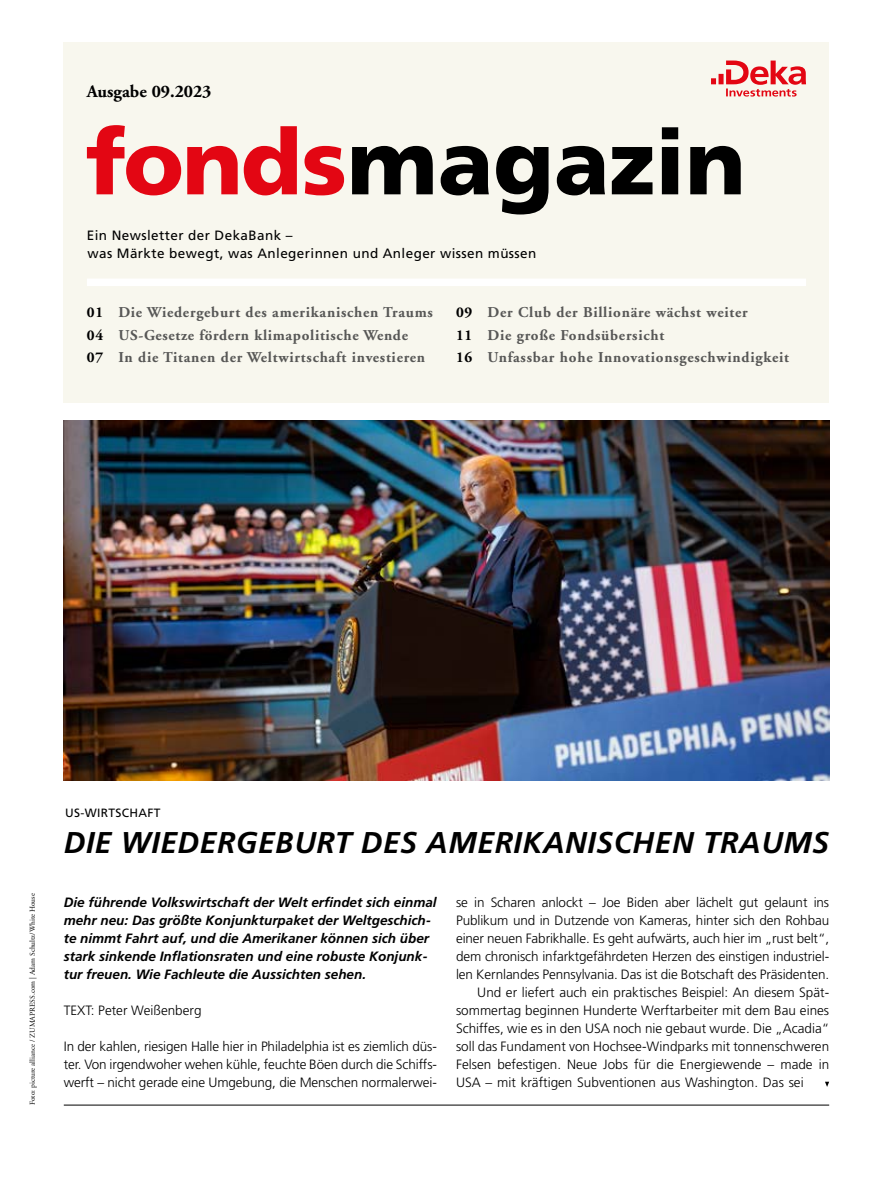
<style>
.page{position:relative;width:893px;height:1191px;background:#fff}
.page>*{position:absolute;margin:0;border:0;box-sizing:border-box;transform-origin:0 0}
.t1{font:italic 700 30px "Deka Frutiger Mac";letter-spacing:.02em;color:#000}
.t2{font:700 17.7px "Deka A Garamond Mac";color:#000}
.t3{font:700 15px/22.5px "Deka A Garamond Mac";letter-spacing:.05em;color:#575756}
.t4{font:300 13.5px/18px "Deka Frutiger Mac";letter-spacing:-.01em;color:#000;text-align:justify}
.t5{font:italic 700 13.5px/18px "Deka Frutiger Mac";color:#000}
.t6{font:13.5px/18px "Deka Frutiger Mac";letter-spacing:.03em;color:#000}
.t7{font:12px "Deka Frutiger Mac";letter-spacing:.03em;color:#000}
.t8{font:7.5px "Deka A Garamond Mac";color:#000}
.s1{color:#000}
</style>
<div class="page">
<div style="left:64px;top:43px;width:765px;height:360px;background:#f8f7ee"></div>
<div style="left:87px;top:278px;width:719px;height:8px;background:#fff"></div>
<svg style="left:352px;top:127px;width:389px;height:87px"></svg>
<svg style="left:87px;top:125px;width:257px;height:70px"></svg>
<svg style="left:711px;top:61px;width:95px;height:36px"></svg>
<hr style="left:64px;top:1104px;width:765px;height:1px;background:#000">
<svg style="left:825px;top:1081px;width:4px;height:6px"></svg>
<img style="left:64px;top:421px;width:765px;height:360px">
<h2 class="t2" style="left:87px;top:81px;width:126px">Ausgabe 09.2023</h2>
<p class="t6" style="left:87px;top:227px;width:451px">Ein Newsletter der DekaBank –<br>was Märkte bewegt, was Anlegerinnen und Anleger wissen müssen</p>
<p class="t3" style="left:87px;top:302px;width:348px"><span class="s1">01</span> Die Wiedergeburt des amerikanischen Traums<br><span class="s1">04</span> US-Gesetze fördern klimapolitische Wende<br><span class="s1">07</span> In die Titanen der Weltwirtschaft investieren</p>
<p class="t3" style="left:456px;top:302px;width:334px"><span class="s1">09</span> Der Club der Billionäre wächst weiter<br><span class="s1">11</span> Die große Fondsübersicht<br><span class="s1">16</span> Unfassbar hohe Innovationsgeschwindigkeit</p>
<p class="t8" style="left:28px;top:1105px;width:213px;rotate:-90deg">Foto: picture alliance / ZUMAPRESS.com | Adam Schultz/White House</p>
<p class="t7" style="left:65px;top:806px;width:97px">US-WIRTSCHAFT</p>
<h1 class="t1" style="left:64px;top:826px;width:767px">DIE WIEDERGEBURT DES AMERIKANISCHEN TRAUMS</h1>
<p class="t5" style="left:64px;top:893px;width:374px">Die führende Volkswirtschaft der Welt erfindet sich einmal mehr neu: Das größte Konjunkturpaket der Weltgeschich&shy;te nimmt Fahrt auf, und die Amerikaner können sich über stark sinkende Inflationsraten und eine robuste Konjunk&shy;tur freuen. Wie Fachleute die Aussichten sehen.</p>
<p class="t4" style="left:64px;top:1001px;width:139px">TEXT: Peter Weißenberg</p>
<p class="t4" style="left:64px;top:1037px;width:375px">In der kahlen, riesigen Halle hier in Philadelphia ist es ziemlich düs&shy;ter. Von irgendwoher wehen kühle, feuchte Böen durch die Schiffs&shy;werft – nicht gerade eine Umgebung, die Menschen normalerwei-</p>
<p class="t4" style="left:456px;top:893px;width:375px">se in Scharen anlockt – Joe Biden aber lächelt gut gelaunt ins</p>
<p class="t4" style="left:456px;top:911px;width:375px">Publikum und in Dutzende von Kameras, hinter sich den Rohbau</p>
<p class="t4" style="left:456px;top:929px;width:375px">einer neuen Fabrikhalle. Es geht aufwärts, auch hier im „rust belt“,</p>
<p class="t4" style="left:456px;top:947px;width:375px">dem chronisch infarktgefährdeten Herzen des einstigen industriel-</p>
<p class="t4" style="left:456px;top:965px;width:375px">len Kernlandes Pennsylvania. Das ist die Botschaft des Präsidenten.</p>
<p class="t4" style="left:477px;top:983px;width:353px">Und er liefert auch ein praktisches Beispiel: An diesem Spät-</p>
<p class="t4" style="left:456px;top:1001px;width:375px">sommertag beginnen Hunderte Werftarbeiter mit dem Bau eines</p>
<p class="t4" style="left:456px;top:1019px;width:375px">Schiffes, wie es in den USA noch nie gebaut wurde. Die „Acadia“</p>
<p class="t4" style="left:456px;top:1037px;width:375px">soll das Fundament von Hochsee-Windparks mit tonnenschweren</p>
<p class="t4" style="left:456px;top:1055px;width:375px">Felsen befestigen. Neue Jobs für die Energiewende – made in</p>
<p class="t4" style="left:456px;top:1073px;width:349px">USA – mit kräftigen Subventionen aus Washington. Das sei</p>
</div>
